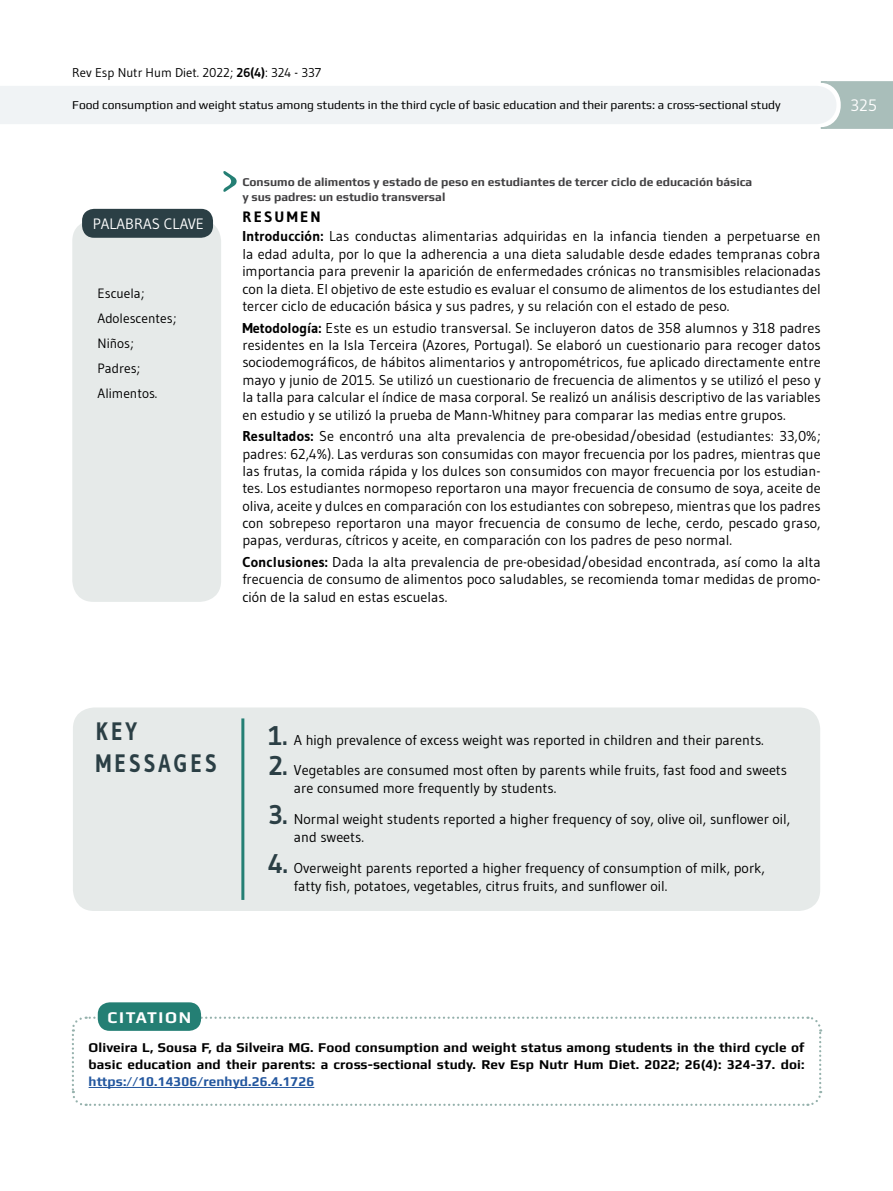
<style>
.page{position:relative;width:893px;height:1191px;background:#fff}
.page>*{position:absolute;margin:0;border:0;box-sizing:border-box;transform-origin:0 0}
.t1{font:700 25.2px/31.5px "Gudea";letter-spacing:.15em;color:#2b3f45;scale:.83 1}
.t2{font:700 16.5px "Play";letter-spacing:.1em;color:#fff}
.t3{font:16.5px "Gudea";color:#fff}
.t4{font:15px "Gudea";color:#fff}
.t5{font:700 15px "Gudea";letter-spacing:.15em;color:#000}
.t6{font:14.25px/17.4px "Gudea";color:#000;text-align:justify}
.t7{font:700 13.5px/17.2px "Play";letter-spacing:.005em;color:#000}
.t8{font:13.5px/25px "Gudea";color:#000}
.t9{font:700 13.5px "Play";letter-spacing:.005em;color:#22569e}
.t10{font:12.75px "Gudea";color:#000}
.t11{font:12px "Play";color:#000}
.t12{font:700 12px/14.4px "Play";color:#414042}
.s1{font-weight:700}
.s2{font-weight:700;font-size:27px;color:#2b3f45}
</style>
<div class="page">
<div style="left:72px;top:220px;width:149px;height:382px;background:#e6eae9;border-radius:21px"></div>
<div style="left:82px;top:209px;width:131px;height:29px;background:#2b3f45;border-radius:12px"></div>
<svg style="left:223px;top:171px;width:14px;height:21px"></svg>
<svg style="left:0;top:81px;width:893px;height:48px"></svg>
<svg style="left:71px;top:1015px;width:752px;height:91px"></svg>
<hr style="left:89px;top:1087px;width:225px;height:1px;background:#22569e">
<div style="left:98px;top:1002px;width:103px;height:28px;background:#247f74;border-radius:12px"></div>
<div style="left:73px;top:707px;width:747px;height:204px;background:#e6eae9;border-radius:21px"></div>
<hr style="left:241px;top:718px;width:3px;height:182px;background:#247f74">
<p class="t10" style="left:72px;top:65px;width:250px">Rev Esp Nutr Hum Diet. 2022; <span class="s1">26(4)</span>: 324 - 337</p>
<p class="t11" style="left:72px;top:98px;width:710px">Food consumption and weight status among students in the third cycle of basic education and their parents: a cross-sectional study</p>
<p class="t3" style="left:850px;top:95px;width:28px">325</p>
<p class="t4" style="left:93px;top:214px;width:113px">PALABRAS CLAVE</p>
<p class="t8" style="left:98px;top:280px;width:80px">Escuela;<br>Adolescentes;<br>Niños;<br>Padres;<br>Alimentos.</p>
<p class="t12" style="left:242px;top:175px;width:511px">Consumo de alimentos y estado de peso en estudiantes de tercer ciclo de educación básica y sus padres: un estudio transversal</p>
<p class="t5" style="left:242px;top:208px;width:80px">RESUMEN</p>
<p class="t6" style="left:242px;top:227px;width:580px"><span class="s1">Introducción:</span> Las conductas alimentarias adquiridas en la infancia tienden a perpetuarse en la edad adulta, por lo que la adherencia a una dieta saludable desde edades tempranas cobra importancia para prevenir la aparición de enfermedades crónicas no transmisibles relacionadas con la dieta. El objetivo de este estudio es evaluar el consumo de alimentos de los estudiantes del tercer ciclo de educación básica y sus padres, y su relación con el estado de peso.</p>
<p class="t6" style="left:242px;top:319px;width:580px"><span class="s1">Metodología:</span> Este es un estudio transversal. Se incluyeron datos de 358 alumnos y 318 padres residentes en la Isla Terceira (Azores, Portugal). Se elaboró un cuestionario para recoger datos sociodemográficos, de hábitos alimentarios y antropométricos, fue aplicado directamente entre mayo y junio de 2015. Se utilizó un cuestionario de frecuencia de alimentos y se utilizó el peso y la talla para calcular el índice de masa corporal. Se realizó un análisis descriptivo de las variables en estudio y se utilizó la prueba de Mann-Whitney para comparar las medias entre grupos.</p>
<p class="t6" style="left:242px;top:427px;width:580px"><span class="s1">Resultados:</span> Se encontró una alta prevalencia de pre-obesidad/obesidad (estudiantes: 33,0%; padres: 62,4%). Las verduras son consumidas con mayor frecuencia por los padres, mientras que las frutas, la comida rápida y los dulces son consumidos con mayor frecuencia por los estudian&shy;tes. Los estudiantes normopeso reportaron una mayor frecuencia de consumo de soya, aceite de oliva, aceite y dulces en comparación con los estudiantes con sobrepeso, mientras que los padres con sobrepeso reportaron una mayor frecuencia de consumo de leche, cerdo, pescado graso, papas, verduras, cítricos y aceite, en comparación con los padres de peso normal.</p>
<p class="t6" style="left:242px;top:553px;width:580px"><span class="s1">Conclusiones:</span> Dada la alta prevalencia de pre-obesidad/obesidad encontrada, así como la alta frecuencia de consumo de alimentos poco saludables, se recomienda tomar medidas de promo&shy;ción de la salud en estas escuelas.</p>
<h1 class="t1" style="left:96px;top:715px;width:147px">KEY<br>MESSAGES</h1>
<p class="t6" style="left:268px;top:731px;width:497px"><span class="s2">1.</span> A high prevalence of excess weight was reported in children and their parents.</p>
<p class="t6" style="left:294px;top:761px;width:495px;line-height:18px;text-indent:-26px"><span class="s2">2.</span> Vegetables are consumed most often by parents while fruits, fast food and sweets are consumed more frequently by students.</p>
<p class="t6" style="left:294px;top:810px;width:498px;line-height:18px;text-indent:-26px"><span class="s2">3.</span> Normal weight students reported a higher frequency of soy, olive oil, sunflower oil, and sweets.</p>
<p class="t6" style="left:294px;top:858px;width:473px;line-height:18px;text-indent:-26px"><span class="s2">4.</span> Overweight parents reported a higher frequency of consumption of milk, pork, fatty fish, potatoes, vegetables, citrus fruits, and sunflower oil.</p>
<p class="t2" style="left:108px;top:1007px;width:85px">CITATION</p>
<p class="t7" style="left:89px;top:1038px;width:717px">Oliveira L, Sousa F, da Silveira MG. Food consumption and weight status among students in the third cycle of basic education and their parents: a cross-sectional study. Rev Esp Nutr Hum Diet. 2022; 26(4): 324-37. doi:</p>
<p class="t9" style="left:89px;top:1073px;width:227px">https://10.14306/renhyd.26.4.1726</p>
</div>
